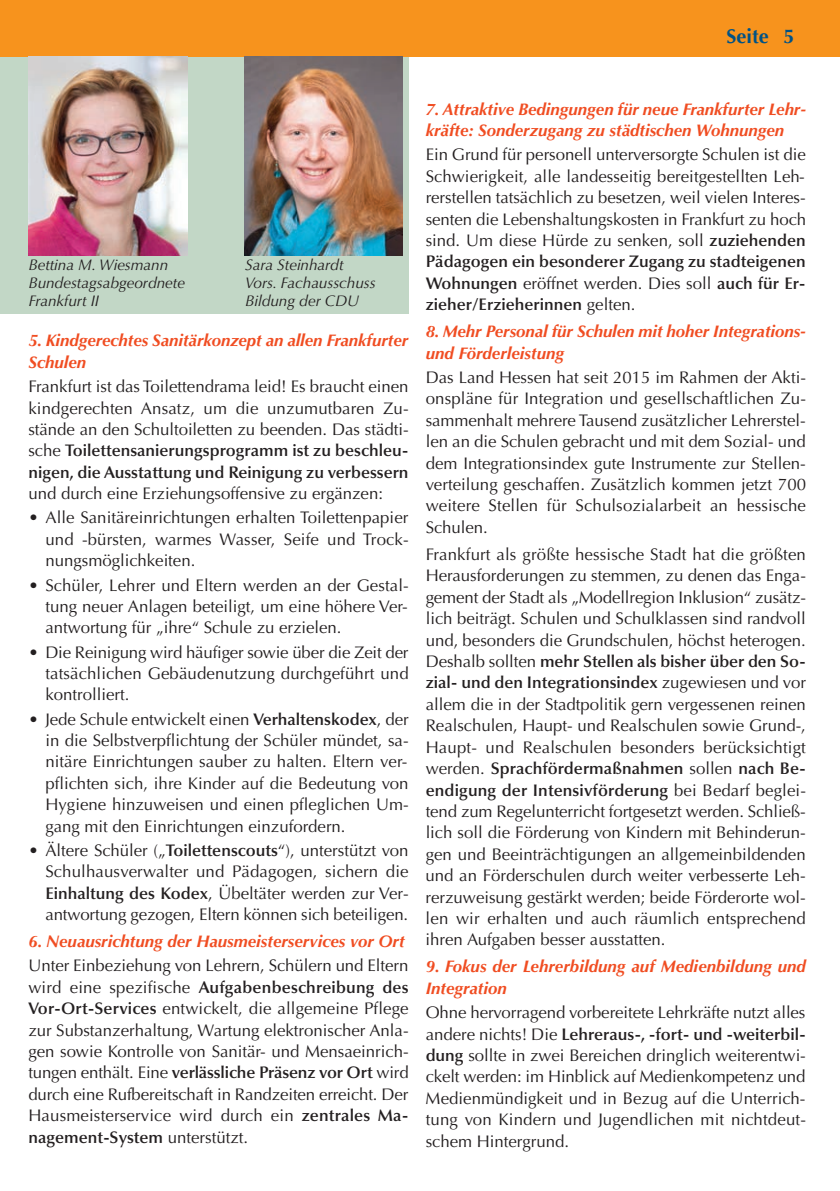
<style>
.page{position:relative;width:840px;height:1191px;background:#fff}
.page>*{position:absolute;margin:0;border:0;box-sizing:border-box;transform-origin:0 0}
.t1{font:700 20px "Optima LT";color:#005285}
.t2{font:16.8px/21.4px "Optima LT";color:#231f20;text-align:justify}
.t3{font:italic 700 16.8px/21.4px "Optima LT";color:#f04d22}
.t4{font:italic 15.4px/18px "Optima LT";letter-spacing:-.005em;color:#231f20}
.s1{font-weight:600}
</style>
<div class="page">
<div style="left:0;top:57px;width:408px;height:257px;background:#c2d7c6"></div>
<div style="left:0;top:0;width:839px;height:57px;background:#f7931d"></div>
<img style="left:244px;top:57px;width:159px;height:198px">
<img style="left:28px;top:57px;width:159px;height:198px">
<p class="t1" style="left:726px;top:28px;width:70px">Seite 5</p>
<p class="t4" style="left:28px;top:257px;width:158px">Bettina M. Wiesmann<br>Bundestagsabgeordnete<br>Frankfurt II</p>
<p class="t4" style="left:245px;top:257px;width:132px">Sara Steinhardt<br>Vors. Fachausschuss<br>Bildung der CDU</p>
<p class="t3" style="left:28px;top:332px;width:381px">5. Kindgerechtes Sanitärkonzept an allen Frankfurter<br>Schulen</p>
<p class="t2" style="left:28px;top:377px;width:381px">Frankfurt ist das Toilettendrama leid! Es braucht einen kindgerechten Ansatz, um die unzumutbaren Zu&shy;stände an den Schultoiletten zu beenden. Das städti&shy;sche <span class="s1">Toilettensanierungsprogramm ist zu beschleu&shy;nigen, die Ausstattung und Reinigung zu verbessern</span></p>
<p class="t2" style="left:28px;top:484px;width:356px">und durch eine Erziehungsoffensive zu ergänzen:</p>
<p class="t2" style="left:45px;top:508px;width:364px;text-indent:-17px">• Alle Sanitäreinrichtungen erhalten Toilettenpapier und -bürsten, warmes Wasser, Seife und Trock&shy;nungsmöglichkeiten.</p>
<p class="t2" style="left:45px;top:576px;width:364px;text-indent:-17px">• Schüler, Lehrer und Eltern werden an der Gestal&shy;tung neuer Anlagen beteiligt, um eine höhere Ver&shy;antwortung für „ihre“ Schule zu erzielen.</p>
<p class="t2" style="left:45px;top:643px;width:364px;text-indent:-17px">• Die Reinigung wird häufiger sowie über die Zeit der tatsächlichen Gebäudenutzung durchgeführt und kontrolliert.</p>
<p class="t2" style="left:45px;top:710px;width:364px;text-indent:-17px">• Jede Schule entwickelt einen <span class="s1">Verhaltenskodex</span>, der in die Selbstverpflichtung der Schüler mündet, sa&shy;nitäre Einrichtungen sauber zu halten. Eltern ver&shy;pflichten sich, ihre Kinder auf die Bedeutung von Hygiene hinzuweisen und einen pfleglichen Um&shy;gang mit den Einrichtungen einzufordern.</p>
<p class="t2" style="left:45px;top:841px;width:365px;text-indent:-17px">• Ältere Schüler („<span class="s1">Toilettenscouts</span>“), unterstützt von Schulhausverwalter und Päd agogen, sichern die <span class="s1">Einhaltung des Kodex</span>, Übeltäter werden zur Ver&shy;antwortung gezogen, Eltern können sich beteiligen.</p>
<p class="t3" style="left:28px;top:932px;width:377px">6. Neuausrichtung der Hausmeisterservices vor Ort</p>
<p class="t2" style="left:28px;top:956px;width:381px">Unter Einbeziehung von Lehrern, Schülern und Eltern wird eine spezifische <span class="s1">Aufgabenbeschreibung des Vor-Ort-Services</span> entwickelt, die allgemeine Pflege zur Substanzerhaltung, Wartung elektronischer Anla&shy;gen sowie Kontrolle von Sanitär- und Mensaeinrich&shy;tungen enthält. Eine <span class="s1">verlässliche Präsenz vor Ort</span> wird durch eine Rufbereitschaft in Randzeiten erreicht. Der Hausmeisterservice wird durch ein <span class="s1">zentrales Ma&shy;nagement-System</span> unterstützt.</p>
<p class="t3" style="left:425px;top:100px;width:381px">7. Attraktive Bedingungen für neue Frankfurter Lehr&shy;kräfte: Sonderzugang zu städtischen Wohnungen</p>
<p class="t2" style="left:425px;top:146px;width:382px">Ein Grund für personell unterversorgte Schulen ist die Schwierigkeit, alle landesseitig bereitgestellten Leh&shy;rerstellen tatsächlich zu besetzen, weil vielen Interes&shy;senten die Lebenshaltungskosten in Frankfurt zu hoch sind. Um diese Hürde zu senken, soll <span class="s1">zuziehenden Pädagogen ein besonderer Zugang zu stadteigenen Wohnungen</span> eröffnet werden. Dies soll <span class="s1">auch für Er&shy;zieher/Erzieherinnen</span> gelten.</p>
<p class="t3" style="left:425px;top:322px;width:381px">8. Mehr Personal für Schulen mit hoher Integrations&shy;und Förderleistung</p>
<p class="t2" style="left:425px;top:368px;width:381px">Das Land Hessen hat seit 2015 im Rahmen der Akti&shy;onspläne für Integration und gesellschaftlichen Zu&shy;sammenhalt mehrere Tausend zusätzlicher Lehrerstel&shy;len an die Schulen gebracht und mit dem Sozial- und dem Integrationsindex gute Instrumente zur Stellen&shy;verteilung geschaffen. Zusätzlich kommen jetzt 700 weitere Stellen für Schulsozialarbeit an hessische Schulen.</p>
<p class="t2" style="left:425px;top:545px;width:381px">Frankfurt als größte hessische Stadt hat die größten Herausforderungen zu stemmen, zu denen das Enga&shy;gement der Stadt als „Modellregion Inklusion“ zusätz&shy;lich beiträgt. Schulen und Schulklassen sind randvoll und, besonders die Grundschulen, höchst heterogen.<br>Deshalb sollten <span class="s1">mehr Stellen als bisher über den So&shy;zial- und den Integrationsindex</span> zugewiesen und vor allem die in der Stadtpolitik gern vergessenen reinen Realschulen, Haupt- und Realschulen sowie Grund-, Haupt- und Realschulen besonders berücksichtigt werden. <span class="s1">Sprachfördermaßnahmen</span> sollen <span class="s1">nach Be&shy;endigung der Intensivförderung</span> bei Bedarf beglei&shy;tend zum Regelunterricht fortgesetzt werden. Schließ&shy;lich soll die Förderung von Kindern mit Behinderun&shy;gen und Beeinträchtigungen an allgemeinbildenden und an Förderschulen durch weiter verbesserte Leh&shy;rerzuweisung gestärkt werden; beide Förderorte wol&shy;len wir erhalten und auch räumlich entsprechend ihren Aufgaben besser ausstatten.</p>
<p class="t3" style="left:425px;top:957px;width:381px">9. Fokus der Lehrerbildung auf Medienbildung und<br>Integration</p>
<p class="t2" style="left:425px;top:1003px;width:381px">Ohne hervorragend vorbereitete Lehrkräfte nutzt alles andere nichts! Die <span class="s1">Lehreraus-, -fort- und -weiterbil&shy;dung</span> sollte in zwei Bereichen dringlich weiterentwi&shy;ckelt werden: im Hinblick auf Medienkompetenz und Medienmündigkeit und in Bezug auf die Unterrich&shy;tung von Kindern und Jugendlichen mit nichtdeut&shy;schem Hintergrund.</p>
</div>
